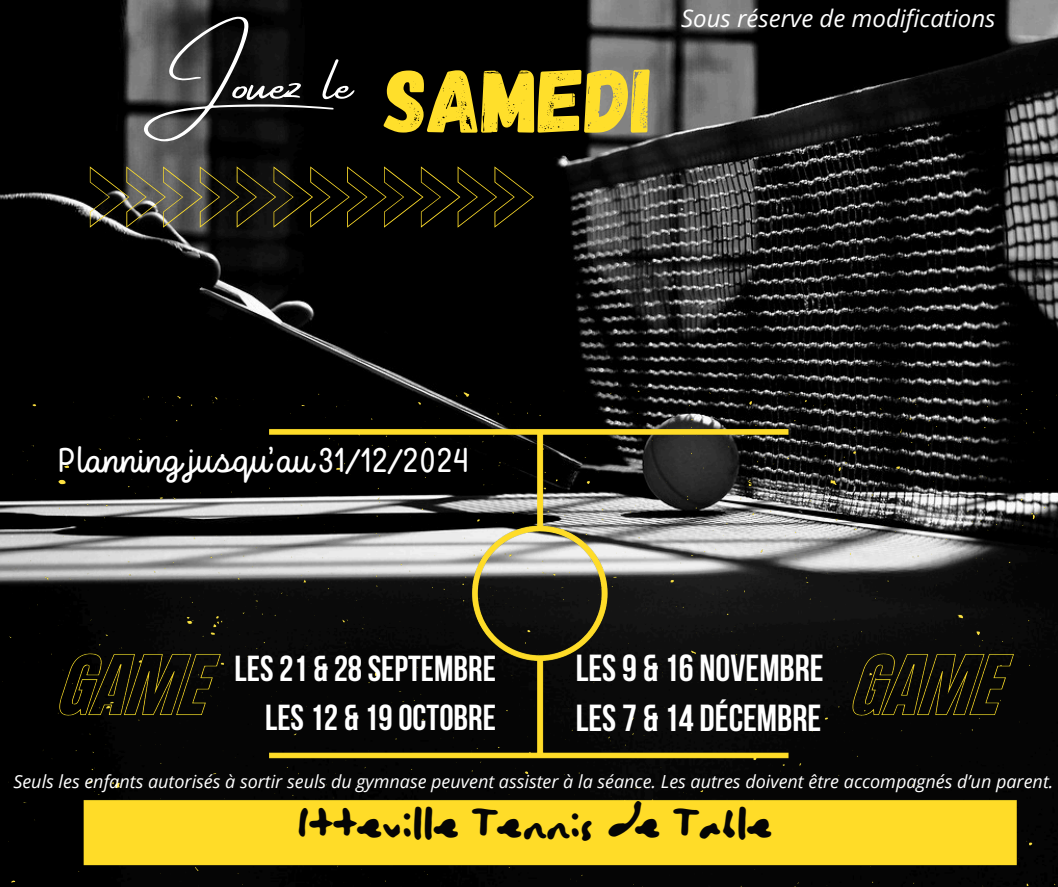
<style>
.page{position:relative;width:1058px;height:887px;background:#fff}
.page>*{position:absolute;margin:0;border:0;box-sizing:border-box;transform-origin:0 0}
.t1{font:90px "Gagalin";color:#ffdf2b}
.t2{font:57px "Amsterdam Four";color:#fff}
.t3{font:43.5px "Bristol";color:#050505}
.t4{font:700 37.5px/50.7px "Bebas Neue";color:#fff}
.t5{font:700 36px/49.5px "Bebas Neue";color:#fff;text-align:right}
.t6{font:34.5px "TT Milks Script";color:#fff}
.t7{font:italic 24px "Open Sans";color:#fff}
.t8{font:italic 18px "Open Sans";color:#fff}
</style>
<div class="page">
<img style="left:0;top:0;width:1058px;height:383px">
<svg style="left:90px;top:166px;width:444px;height:62px;background:#232116"></svg>
<img style="left:0;top:383px;width:1058px;height:503px">
<p class="t2" style="left:142px;top:52px;width:212px">Jouez le</p>
<h1 class="t1" style="left:384px;top:42px;width:268px">SAMEDI</h1>
<p class="t7" style="left:681px;top:1px;width:316px">Sous réserve de modifications</p>
<h5 class="t6" style="left:57px;top:440px;width:414px">Planning jusqu’au 31/12/2024</h5>
<h4 class="t5" style="left:235px;top:647px;width:263px">LES21 &amp; 28SEPTEMBRE<br>LES12 &amp; 19OCTOBRE</h4>
<h4 class="t4" style="left:575px;top:645px;width:249px">LES9 &amp; 16 NOVEMBRE<br>LES7 &amp; 14 DÉCEMBRE</h4>
<h3 class="t8" style="left:13px;top:769px;width:1041px">Seuls les enfants autorisés à sortir seuls du gymnase peuvent assister à la séance. Les autres doivent être accompagnés d’un parent.</h3>
<h6 class="t3" style="left:295px;top:793px;width:479px">Itteville Tennis de Table</h6>
</div>
